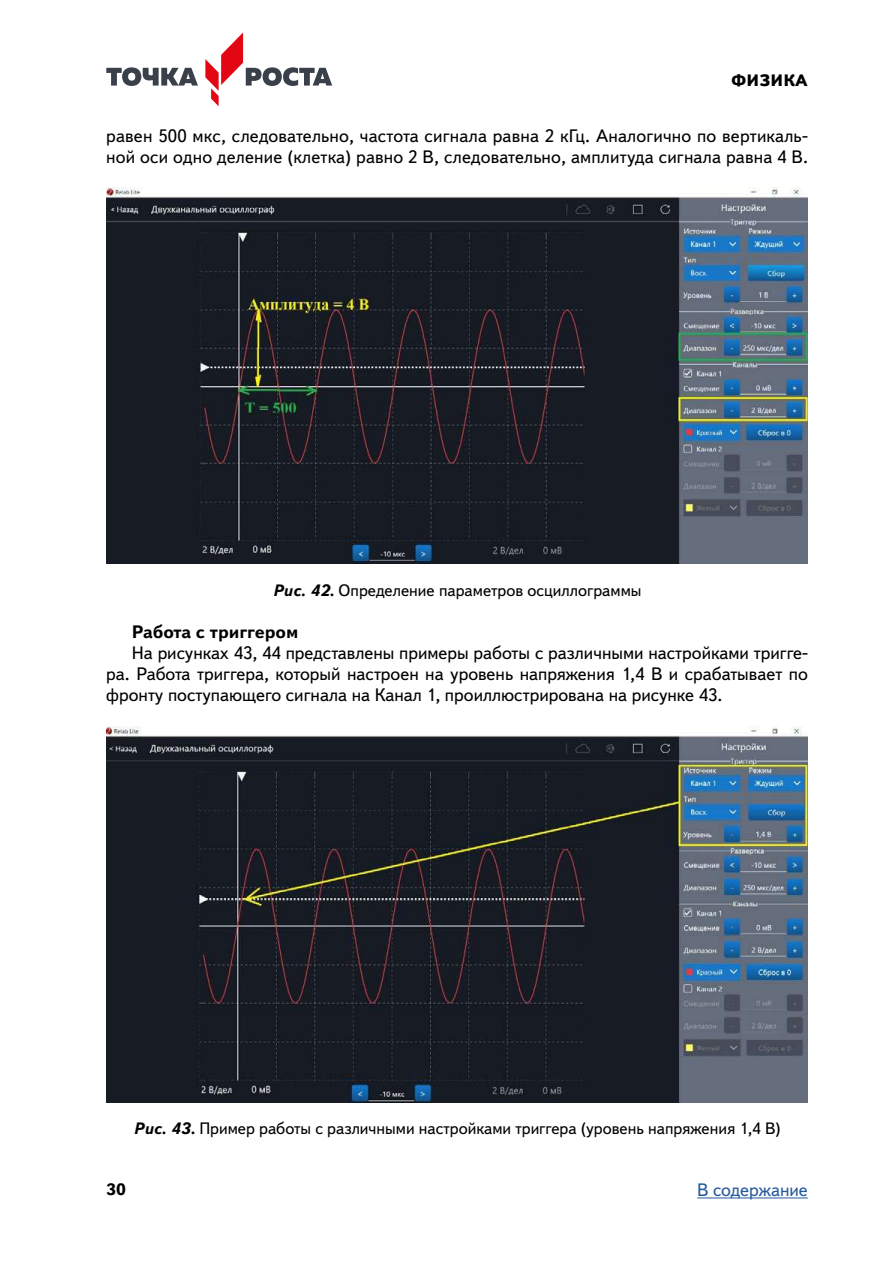
<style>
.page{position:relative;width:893px;height:1263px;background:#fff}
.page>*{position:absolute;margin:0;border:0;box-sizing:border-box;transform-origin:0 0}
.t1{font:18px/21px "Textbook New";letter-spacing:.01em;color:#000}
.t2{font:700 18px "Textbook New";color:#000}
.t3{font:18px "Textbook New";color:#275b9b}
.t4{font:16.5px "Textbook New";color:#000}
.t5{font:800 16.5px "Textbook New";letter-spacing:.01em;color:#000}
.t6{font:700 16.5px "Textbook New";color:#000}
.s1{font-weight:700;font-style:italic}
</style>
<div class="page">
<hr style="left:697px;top:1197px;width:111px;height:1px;background:#275b9b">
<svg style="left:106px;top:67px;width:92px;height:19px"></svg>
<svg style="left:205px;top:32px;width:127px;height:74px"></svg>
<img style="left:106px;top:187px;width:702px;height:377px">
<img style="left:106px;top:726px;width:702px;height:376px">
<p class="t5" style="left:731px;top:70px;width:78px">ФИЗИКА</p>
<p class="t1" style="left:106px;top:125px;width:703px">равен 500 мкс, следовательно, частота сигнала равна 2 кГц. Аналогично по вертикаль&shy;ной оси одно деление (клетка) равно 2 В, следовательно, амплитуда сигнала равна 4 В.</p>
<p class="t4" style="left:273px;top:580px;width:370px"><span class="s1">Рис. 42.</span> Определение параметров осциллограммы</p>
<p class="t2" style="left:132px;top:621px;width:168px">Работа с триггером</p>
<p class="t1" style="left:106px;top:642px;width:703px;text-align:justify;text-indent:26px">На рисунках 43, 44 представлены примеры работы с различными настройками тригге&shy;ра. Работа триггера, который настроен на уровень напряжения 1,4 В и срабатывает по фронту поступающего сигнала на Канал 1, проиллюстрирована на рисунке 43.</p>
<p class="t4" style="left:133px;top:1119px;width:649px"><span class="s1">Рис. 43.</span> Пример работы с различными настройками триггера (уровень напряжения 1,4 В)</p>
<p class="t6" style="left:106px;top:1179px;width:21px">30</p>
<p class="t3" style="left:697px;top:1179px;width:112px">В содержание</p>
</div>
